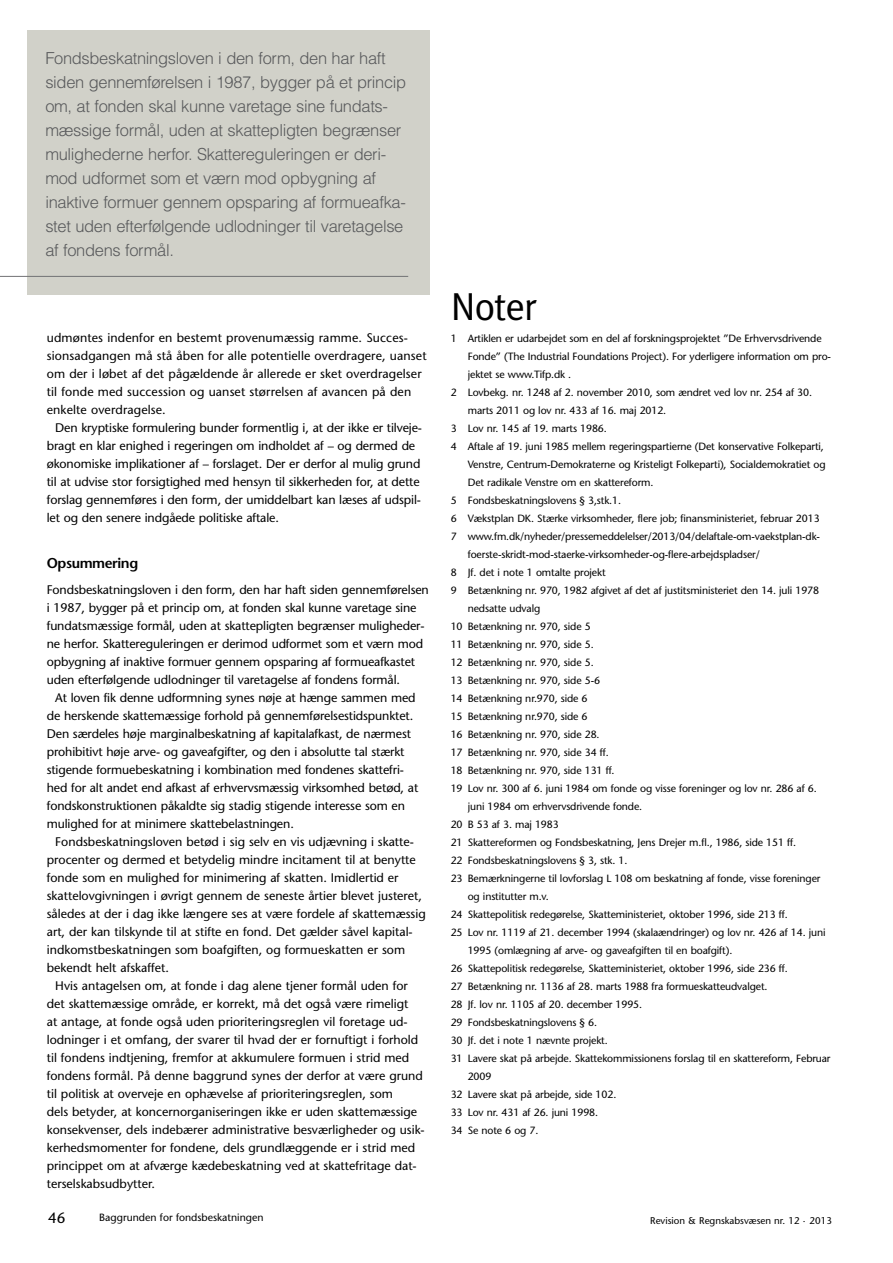
<style>
.page{position:relative;width:893px;height:1263px;background:#fff}
.page>*{position:absolute;margin:0;border:0;box-sizing:border-box;transform-origin:0 0}
.t1{font:39px "Meta Normal LF";letter-spacing:-.03em;color:#000}
.t2{font:300 16.5px/24px "Helvetica";letter-spacing:-.02em;color:#58595b}
.t3{font:15px "Stone Sans";color:#000}
.t4{font:600 14.25px "Stone Sans";letter-spacing:-.03em;color:#000}
.t5{font:12.45px/18px "Stone Sans";color:#000}
.t6{font:10.5px "Stone Sans";letter-spacing:-.01em;color:#000}
.t7{font:9.75px "Stone Sans";color:#000}
</style>
<div class="page">
<div style="left:27px;top:31px;width:402px;height:264px;background:#d1d1c9"></div>
<hr style="left:0;top:276px;width:408px;height:1px;background:#717275">
<p class="t2" style="left:45px;top:46px;width:362px">Fondsbeskatningsloven i den form, den har haft siden gennemførelsen i 1987, bygger på et princip om, at fonden skal kunne varetage sine fundats&shy;mæssige formål, uden at skattepligten begrænser mulighederne herfor. Skattereguleringen er deri&shy;mod udformet som et værn mod opbygning af inaktive formuer gennem opsparing af formueafka&shy;stet uden efterfølgende udlodninger til varetagelse af fondens formål.</p>
<p class="t5" style="left:47px;top:329px;width:381px">udmøntes indenfor en bestemt provenumæssig ramme. Succes&shy;sionsadgangen må stå åben for alle potentielle overdragere, uanset om der i løbet af det pågældende år allerede er sket overdragelser til fonde med succession og uanset størrelsen af avancen på den enkelte overdragelse.</p>
<p class="t5" style="left:47px;top:419px;width:377px;text-indent:9px">Den kryptiske formulering bunder formentlig i, at der ikke er tilveje&shy;bragt en klar enighed i regeringen om indholdet af – og dermed de økonomiske implikationer af – forslaget. Der er derfor al mulig grund til at udvise stor forsigtighed med hensyn til sikkerheden for, at dette forslag gennemføres i den form, der umiddelbart kan læses af udspil&shy;let og den senere indgåede politiske aftale.</p>
<p class="t4" style="left:47px;top:554px;width:93px">Opsummering</p>
<p class="t5" style="left:47px;top:581px;width:384px">Fondsbeskatningsloven i den form, den har haft siden gennemførelsen i 1987, bygger på et princip om, at fonden skal kunne varetage sine fundatsmæssige formål, uden at skattepligten begrænser muligheder&shy;ne herfor. Skattereguleringen er derimod udformet som et værn mod opbygning af inaktive formuer gennem opsparing af formueafkastet uden efterfølgende udlodninger til varetagelse af fondens formål.</p>
<p class="t5" style="left:47px;top:689px;width:373px;text-indent:9px">At loven fik denne udformning synes nøje at hænge sammen med de herskende skattemæssige forhold på gennemførelsestidspunktet.<br>Den særdeles høje marginalbeskatning af kapitalafkast, de nærmest prohibitivt høje arve- og gaveafgifter, og den i absolutte tal stærkt stigende formuebeskatning i kombination med fondenes skattefri&shy;hed for alt andet end afkast af erhvervsmæssig virksomhed betød, at fondskonstruktionen påkaldte sig stadig stigende interesse som en mulighed for at minimere skattebelastningen.</p>
<p class="t5" style="left:47px;top:833px;width:380px;text-indent:9px">Fondsbeskatningsloven betød i sig selv en vis udjævning i skatte&shy;procenter og dermed et betydelig mindre incitament til at benytte fonde som en mulighed for minimering af skatten. Imidlertid er skattelovgivningen i øvrigt gennem de seneste årtier blevet justeret, således at der i dag ikke længere ses at være fordele af skattemæssig art, der kan tilskynde til at stifte en fond. Det gælder såvel kapital&shy;indkomstbeskatningen som boafgiften, og formueskatten er som bekendt helt afskaffet.</p>
<p class="t5" style="left:47px;top:977px;width:379px;text-indent:9px">Hvis antagelsen om, at fonde i dag alene tjener formål uden for det skattemæssige område, er korrekt, må det også være rimeligt<br>at antage, at fonde også uden prioriteringsreglen vil foretage ud&shy;lodninger i et omfang, der svarer til hvad der er fornuftigt i forhold til fondens indtjening, fremfor at akkumulere formuen i strid med fondens formål. På denne baggrund synes der derfor at være grund til politisk at overveje en ophævelse af prioriteringsreglen, som<br>dels betyder, at koncernorganiseringen ikke er uden skattemæssige konsekvenser, dels indebærer administrative besværligheder og usik&shy;kerhedsmomenter for fondene, dels grundlæggende er i strid med princippet om at afværge kædebeskatning ved at skattefritage dat&shy;terselskabsudbytter.</p>
<h1 class="t1" style="left:451px;top:282px;width:87px">Noter</h1>
<p class="t6" style="left:451px;top:332px;width:372px">1 Artiklen er udarbejdet som en del af forskningsprojektet ”De Erhvervsdrivende</p>
<p class="t6" style="left:468px;top:350px;width:365px">Fonde” (The Industrial Foundations Project). For yderligere information om pro-</p>
<p class="t6" style="left:468px;top:368px;width:105px">jektet se www.Tifp.dk .</p>
<p class="t6" style="left:451px;top:386px;width:363px">2 Lovbekg. nr. 1248 af 2. november 2010, som ændret ved lov nr. 254 af 30.</p>
<p class="t6" style="left:468px;top:404px;width:200px">marts 2011 og lov nr. 433 af 16. maj 2012.</p>
<p class="t6" style="left:451px;top:422px;width:158px">3 Lov nr. 145 af 19. marts 1986.</p>
<p class="t6" style="left:451px;top:440px;width:375px">4 Aftale af 19. juni 1985 mellem regeringspartierne (Det konservative Folkeparti,</p>
<p class="t6" style="left:468px;top:458px;width:359px">Venstre, Centrum-Demokraterne og Kristeligt Folkeparti), Socialdemokratiet og</p>
<p class="t6" style="left:468px;top:476px;width:187px">Det radikale Venstre om en skattereform.</p>
<p class="t6" style="left:451px;top:494px;width:172px">5 Fondsbeskatningslovens § 3,stk.1.</p>
<p class="t6" style="left:451px;top:512px;width:370px">6 Vækstplan DK. Stærke virksomheder, flere job; finansministeriet, februar 2013</p>
<p class="t6" style="left:451px;top:530px;width:371px">7 www.fm.dk/nyheder/pressemeddelelser/2013/04/delaftale-om-vaekstplan-dk-</p>
<p class="t6" style="left:468px;top:548px;width:294px">foerste-skridt-mod-staerke-virksomheder-og-flere-arbejdspladser/</p>
<p class="t6" style="left:451px;top:566px;width:156px">8 Jf. det i note 1 omtalte projekt</p>
<p class="t6" style="left:451px;top:584px;width:370px">9 Betænkning nr. 970, 1982 afgivet af det af justitsministeriet den 14. juli 1978</p>
<p class="t6" style="left:468px;top:602px;width:74px">nedsatte udvalg</p>
<p class="t6" style="left:451px;top:620px;width:142px">10 Betænkning nr. 970, side 5</p>
<p class="t6" style="left:451px;top:638px;width:144px">11 Betænkning nr. 970, side 5.</p>
<p class="t6" style="left:451px;top:656px;width:144px">12 Betænkning nr. 970, side 5.</p>
<p class="t6" style="left:451px;top:674px;width:151px">13 Betænkning nr. 970, side 5-6</p>
<p class="t6" style="left:451px;top:692px;width:138px">14 Betænkning nr.970, side 6</p>
<p class="t6" style="left:451px;top:710px;width:138px">15 Betænkning nr.970, side 6</p>
<p class="t6" style="left:451px;top:728px;width:150px">16 Betænkning nr. 970, side 28.</p>
<p class="t6" style="left:451px;top:746px;width:160px">17 Betænkning nr. 970, side 34 ff.</p>
<p class="t6" style="left:451px;top:764px;width:165px">18 Betænkning nr. 970, side 131 ff.</p>
<p class="t6" style="left:451px;top:782px;width:367px">19 Lov nr. 300 af 6. juni 1984 om fonde og visse foreninger og lov nr. 286 af 6.</p>
<p class="t6" style="left:468px;top:800px;width:176px">juni 1984 om erhvervsdrivende fonde.</p>
<p class="t6" style="left:451px;top:818px;width:110px">20 B 53 af 3. maj 1983</p>
<p class="t6" style="left:451px;top:836px;width:347px">21 Skattereformen og Fondsbeskatning, Jens Drejer m.fl., 1986, side 151 ff.</p>
<p class="t6" style="left:451px;top:854px;width:178px">22 Fondsbeskatningslovens § 3, stk. 1.</p>
<p class="t6" style="left:451px;top:872px;width:371px">23 Bemærkningerne til lovforslag L 108 om beskatning af fonde, visse foreninger</p>
<p class="t6" style="left:468px;top:890px;width:83px">og institutter m.v.</p>
<p class="t6" style="left:451px;top:908px;width:339px">24 Skattepolitisk redegørelse, Skatteministeriet, oktober 1996, side 213 ff.</p>
<p class="t6" style="left:451px;top:926px;width:376px">25 Lov nr. 1119 af 21. december 1994 (skalaændringer) og lov nr. 426 af 14. juni</p>
<p class="t6" style="left:468px;top:944px;width:266px">1995 (omlægning af arve- og gaveafgiften til en boafgift).</p>
<p class="t6" style="left:451px;top:962px;width:339px">26 Skattepolitisk redegørelse, Skatteministeriet, oktober 1996, side 236 ff.</p>
<p class="t6" style="left:451px;top:980px;width:318px">27 Betænkning nr. 1136 af 28. marts 1988 fra formueskatteudvalget.</p>
<p class="t6" style="left:451px;top:998px;width:193px">28 Jf. lov nr. 1105 af 20. december 1995.</p>
<p class="t6" style="left:451px;top:1016px;width:148px">29 Fondsbeskatningslovens § 6.</p>
<p class="t6" style="left:451px;top:1034px;width:159px">30 Jf. det i note 1 nævnte projekt.</p>
<p class="t6" style="left:451px;top:1052px;width:381px">31 Lavere skat på arbejde. Skattekommissionens forslag til en skattereform, Februar</p>
<p class="t6" style="left:468px;top:1070px;width:25px">2009</p>
<p class="t6" style="left:451px;top:1088px;width:167px">32 Lavere skat på arbejde, side 102.</p>
<p class="t6" style="left:451px;top:1106px;width:149px">33 Lov nr. 431 af 26. juni 1998.</p>
<p class="t6" style="left:451px;top:1124px;width:89px">34 Se note 6 og 7.</p>
<p class="t3" style="left:48px;top:1209px;width:19px">46</p>
<p class="t6" style="left:99px;top:1211px;width:166px">Baggrunden for fondsbeskatningen</p>
<p class="t7" style="left:650px;top:1214px;width:183px">Revision &amp; Regnskabsvæsen nr. 12 · 2013</p>
</div>
